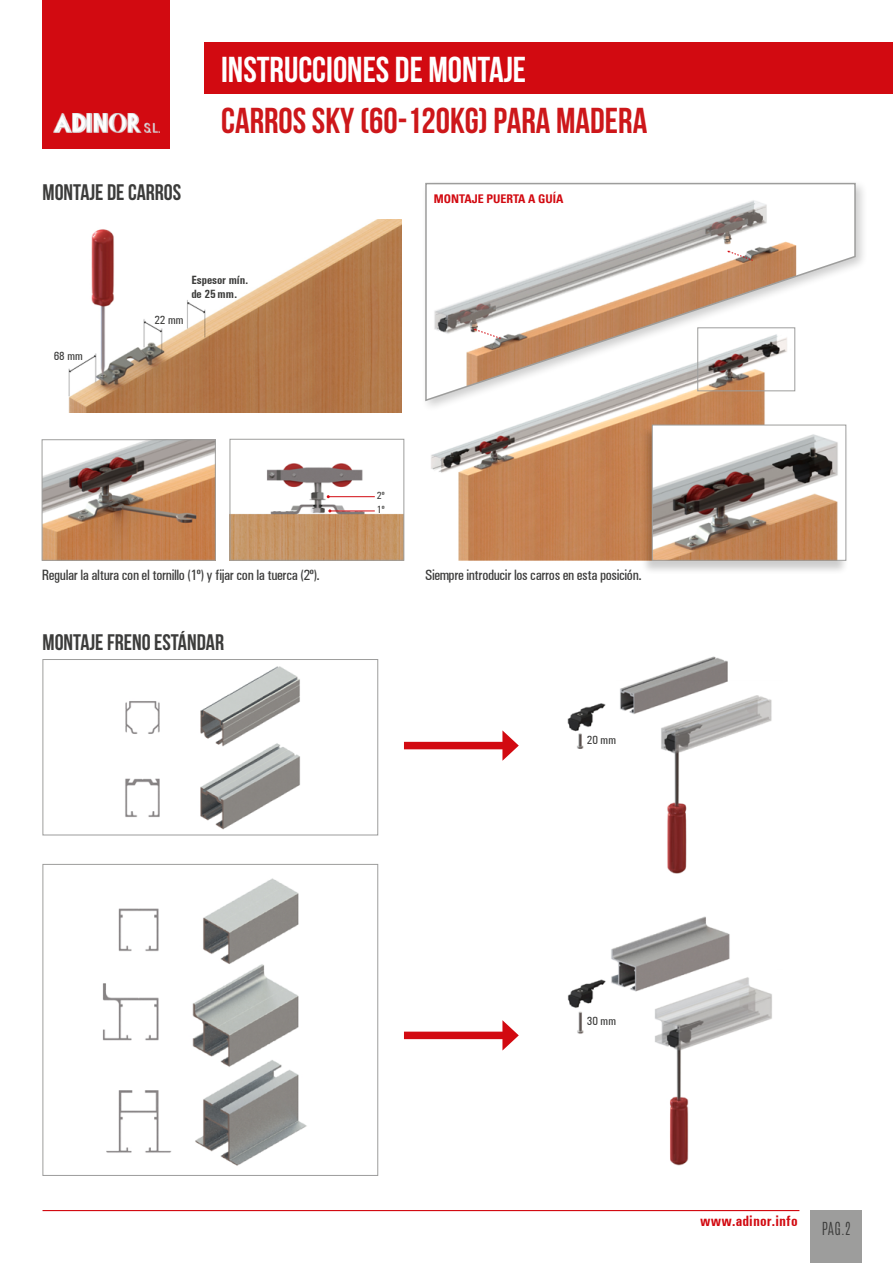
<style>
.page{position:relative;width:893px;height:1263px;background:#fff}
.page>*{position:absolute;margin:0;border:0;box-sizing:border-box;transform-origin:0 0}
.t1{font:700 36px "Bebas Neue";color:#cd171a}
.t2{font:700 36px "Bebas Neue";color:#fff}
.t3{font:700 22.5px "Bebas Neue";color:#3c3c3b}
.t4{font:500 condensed 15px "Univers";letter-spacing:-.025em;color:#3c3c3b}
.t5{font:700 condensed 15px "Univers";letter-spacing:.01em;color:#d20a11}
.t6{font:300 15px "Antonio";color:#3c3c3b}
.t7{font:700 condensed 12px/13.5px "Univers";color:#3c3c3b}
.t8{font:700 condensed 12px "Univers LT";color:#d20a11}
.t9{font:500 condensed 12px "Univers";letter-spacing:.025em;color:#3c3c3b}
.t10{font:500 condensed 10.5px/13.2px "Univers";color:#3c3c3b}
</style>
<div class="page">
<img style="left:567px;top:656px;width:161px;height:93px">
<img style="left:617px;top:680px;width:155px;height:194px">
<div style="left:421px;top:178px;width:447px;height:235px;background:#000;opacity:.2"></div>
<svg style="left:424px;top:182px;width:432px;height:220px"></svg>
<div style="left:811px;top:1210px;width:51px;height:53px;background:#9d9d9c"></div>
<img style="left:68px;top:220px;width:334px;height:192px">
<div style="left:404px;top:742px;width:105px;height:7px;background:#d20a11"></div>
<svg style="left:502px;top:730px;width:17px;height:31px"></svg>
<img style="left:125px;top:701px;width:35px;height:33px">
<img style="left:125px;top:778px;width:35px;height:39px">
<img style="left:200px;top:666px;width:100px;height:164px">
<div style="left:43px;top:659px;width:335px;height:176px;border:1px solid #9d9d9c"></div>
<img style="left:192px;top:878px;width:115px;height:288px">
<img style="left:118px;top:908px;width:41px;height:43px">
<img style="left:102px;top:983px;width:57px;height:58px">
<img style="left:106px;top:1090px;width:66px;height:63px">
<div style="left:43px;top:864px;width:335px;height:312px;border:1px solid #9d9d9c"></div>
<img style="left:44px;top:441px;width:170px;height:118px">
<div style="left:42px;top:439px;width:174px;height:122px;border:1px solid #9d9d9c"></div>
<img style="left:232px;top:463px;width:170px;height:96px">
<div style="left:230px;top:439px;width:174px;height:122px;border:1px solid #9d9d9c"></div>
<hr style="left:328px;top:496px;width:47px;height:1px;background:#d20a11">
<hr style="left:330px;top:511px;width:45px;height:1px;background:#d20a11">
<hr style="left:43px;top:1210px;width:756px;height:1px;background:#d20a11">
<img style="left:425px;top:304px;width:421px;height:257px">
<div style="left:697px;top:327px;width:98px;height:64px;border:1px solid #9d9d9c"></div>
<div style="left:641px;top:425px;width:208px;height:150px;background:#000;opacity:.2"></div>
<img style="left:654px;top:427px;width:190px;height:132px">
<div style="left:652px;top:425px;width:194px;height:136px;border:1px solid #9d9d9c"></div>
<img style="left:567px;top:916px;width:163px;height:118px">
<img style="left:617px;top:969px;width:155px;height:197px">
<div style="left:404px;top:1032px;width:105px;height:7px;background:#d20a11"></div>
<svg style="left:502px;top:1020px;width:17px;height:30px"></svg>
<svg style="left:727px;top:251px;width:26px;height:10px"></svg>
<svg style="left:473px;top:329px;width:28px;height:10px"></svg>
<div style="left:204px;top:43px;width:689px;height:51px;background:#d20a11"></div>
<div style="left:43px;top:0;width:127px;height:149px;background:#d20a11"></div>
<img style="left:53px;top:114px;width:106px;height:19px">
<h2 class="t3" style="left:43px;top:180px;width:140px">MONTAJE DE CARROS</h2>
<h1 class="t2" style="left:221px;top:49px;width:307px">INSTRUCCIONES DE MONTAJE</h1>
<h1 class="t1" style="left:221px;top:101px;width:428px">CARROS SKY (60-120KG) PARA MADERA</h1>
<p class="t8" style="left:434px;top:192px;width:131px">MONTAJE PUERTA A GUÍA</p>
<p class="t9" style="left:54px;top:349px;width:30px">68 mm</p>
<p class="t9" style="left:154px;top:313px;width:30px">22 mm</p>
<p class="t7" style="left:191px;top:273px;width:58px">Espesor mín. de 25 mm.</p>
<p class="t10" style="left:377px;top:489px;width:9px">2º<br>1º</p>
<p class="t4" style="left:42px;top:566px;width:280px">Regular la altura con el tornillo (1º) y fijar con la tuerca (2º).</p>
<h2 class="t3" style="left:43px;top:630px;width:183px">MONTAJE FRENO ESTÁNDAR</h2>
<p class="t4" style="left:425px;top:566px;width:218px">Siempre introducir los carros en esta posición.</p>
<p class="t9" style="left:587px;top:733px;width:30px">20 mm</p>
<p class="t9" style="left:587px;top:1014px;width:30px">30 mm</p>
<p class="t5" style="left:700px;top:1212px;width:99px">www.adinor.info</p>
<p class="t6" style="left:822px;top:1218px;width:30px">PAG.2</p>
</div>
